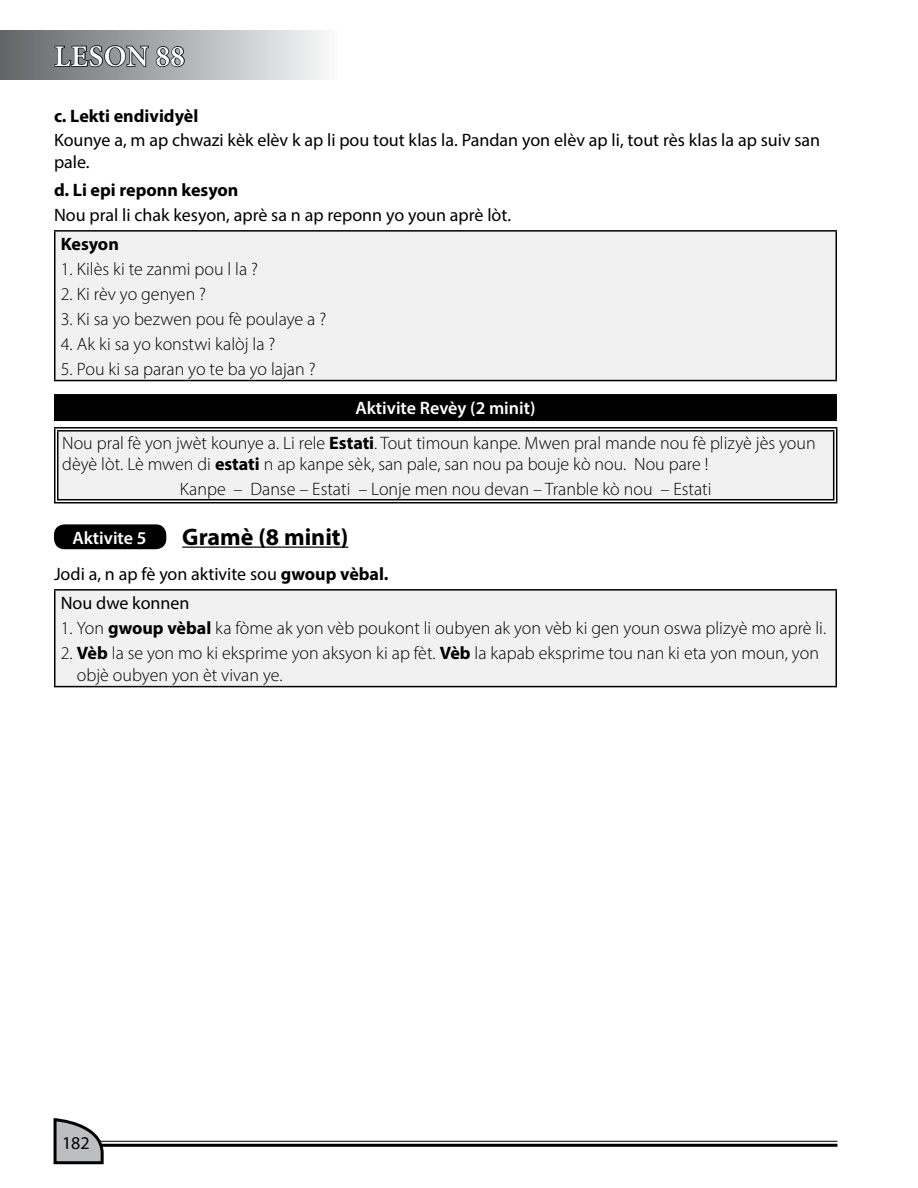
<style>
.page{position:relative;width:918px;height:1188px;background:#fff}
.page>*{position:absolute;margin:0;border:0;box-sizing:border-box;transform-origin:0 0}
.t1{font:600 30px "Minion Pro";letter-spacing:.01em;color:#fff}
.t2{font:700 24px "Myriad Pro";color:#000}
.t3{font:300 18px/34.5px "Myriad Pro";color:#000}
.t4{font:18px/21.6px "Myriad Pro";color:#000}
.t5{font:700 18px "Myriad Pro";color:#000}
.t6{font:600 18px "Myriad Pro";color:#fff}
.s1{font-weight:600;color:#fff}
.s2{font-weight:700}
</style>
<div class="page">
<div style="left:0;top:30px;width:338px;height:50px;background:linear-gradient(to right,#606366,#f8f9fa)"></div>
<svg style="left:54px;top:44px;width:131px;height:24px;background:#616264"></svg>
<hr style="left:54px;top:1144px;width:783px;height:3px;background:#000">
<hr style="left:54px;top:1141px;width:783px;height:1px;background:#000">
<svg style="left:53px;top:1118px;width:52px;height:47px"></svg>
<hr style="left:182px;top:547px;width:166px;height:1px;background:#000">
<div style="left:55px;top:231px;width:781px;height:150px;background:#f1f1f2"></div>
<hr style="left:54px;top:230px;width:783px;height:2px;background:#000">
<hr style="left:54px;top:232px;width:2px;height:148px;background:#000">
<hr style="left:836px;top:232px;width:1px;height:148px;background:#000">
<hr style="left:54px;top:380px;width:783px;height:1px;background:#000">
<div style="left:55px;top:395px;width:781px;height:25px;background:#000"></div>
<hr style="left:54px;top:394px;width:783px;height:2px;background:#000">
<hr style="left:54px;top:396px;width:2px;height:24px;background:#000">
<svg style="left:836px;top:396px;width:1px;height:24px"></svg>
<hr style="left:54px;top:420px;width:783px;height:1px;background:#000">
<div style="left:56px;top:429px;width:779px;height:72px;background:#f1f1f2"></div>
<div style="left:54px;top:427px;width:783px;height:5px;background:#fff"></div>
<svg style="left:55px;top:432px;width:2px;height:67px"></svg>
<svg style="left:834px;top:432px;width:2px;height:67px"></svg>
<svg style="left:55px;top:499px;width:781px;height:3px"></svg>
<hr style="left:54px;top:427px;width:783px;height:2px;background:#000">
<hr style="left:57px;top:430px;width:777px;height:2px;background:#000">
<hr style="left:54px;top:429px;width:1px;height:73px;background:#000">
<hr style="left:57px;top:432px;width:1px;height:67px;background:#000">
<hr style="left:833px;top:432px;width:1px;height:67px;background:#000">
<hr style="left:836px;top:429px;width:1px;height:73px;background:#000">
<hr style="left:57px;top:499px;width:777px;height:1px;background:#000">
<hr style="left:54px;top:502px;width:783px;height:1px;background:#000">
<div style="left:54px;top:524px;width:112px;height:25px;background:#000;border-radius:10px"></div>
<div style="left:55px;top:590px;width:781px;height:97px;background:#f1f1f2"></div>
<hr style="left:54px;top:589px;width:783px;height:2px;background:#000">
<hr style="left:54px;top:591px;width:2px;height:95px;background:#000">
<hr style="left:836px;top:591px;width:1px;height:95px;background:#000">
<hr style="left:54px;top:686px;width:783px;height:1px;background:#000">
<h1 class="t1" style="left:54px;top:36px;width:132px">LESON 88</h1>
<p class="t5" style="left:54px;top:104px;width:146px">c. Lekti endividyèl</p>
<p class="t4" style="left:54px;top:129px;width:768px">Kounye a, m ap chwazi kèk elèv k ap li pou tout klas la. Pandan yon elèv ap li, tout rès klas la ap suiv san pale.</p>
<p class="t5" style="left:54px;top:178px;width:186px">d. Li epi reponn kesyon</p>
<p class="t4" style="left:54px;top:204px;width:459px">Nou pral li chak kesyon, aprè sa n ap reponn yo youn aprè lòt.</p>
<p class="t5" style="left:61px;top:233px;width:60px">Kesyon</p>
<p class="t3" style="left:61px;top:252px;width:199px">1. Kilès ki te zanmi pou l la ?</p>
<p class="t3" style="left:61px;top:277px;width:147px">2. Ki rèv yo genyen ?</p>
<p class="t3" style="left:61px;top:301px;width:267px">3. Ki sa yo bezwen pou fè poulaye a ?</p>
<p class="t3" style="left:61px;top:326px;width:216px">4. Ak ki sa yo konstwi kalòj la ?</p>
<p class="t3" style="left:61px;top:351px;width:256px">5. Pou ki sa paran yo te ba yo lajan ?</p>
<p class="t3" style="left:62px;top:391px;width:755px;text-indent:293px"><span class="s1">Aktivite Revèy (2 minit)<br></span>Nou pral fè yon jwèt kounye a. Li rele <span class="s2">Estati</span>. Tout timoun kanpe. Mwen pral mande nou fè plizyè jès youn</p>
<p class="t3" style="left:62px;top:452px;width:651px;line-height:24.9px;text-align:right">dèyè lòt. Lè mwen di <span class="s2">estati</span> n ap kanpe sèk, san pale, san nou pa bouje kò nou. Nou pare !<br>Kanpe – Danse – Estati – Lonje men nou devan – Tranble kò nou – Estati</p>
<p class="t6" style="left:72px;top:526px;width:76px">Aktivite 5</p>
<h2 class="t2" style="left:182px;top:521px;width:168px">Gramè (8 minit)</h2>
<p class="t4" style="left:61px;top:559px;width:329px;line-height:29.5px;text-indent:-7px">Jodi a, n ap fè yon aktivite sou <span class="s2">gwoup vèbal.<br></span>Nou dwe konnen</p>
<p class="t3" style="left:61px;top:611px;width:767px">1. Yon <span class="s2">gwoup vèbal</span> ka fòme ak yon vèb poukont li oubyen ak yon vèb ki gen youn oswa plizyè mo aprè li.</p>
<p class="t3" style="left:77px;top:642px;width:744px;line-height:21.6px;text-indent:-16px">2. <span class="s2">Vèb</span> la se yon mo ki eksprime yon aksyon ki ap fèt. <span class="s2">Vèb</span> la kapab eksprime tou nan ki eta yon moun, yon objè oubyen yon èt vivan ye.</p>
<p class="t4" style="left:62px;top:1132px;width:29px">182</p>
</div>
